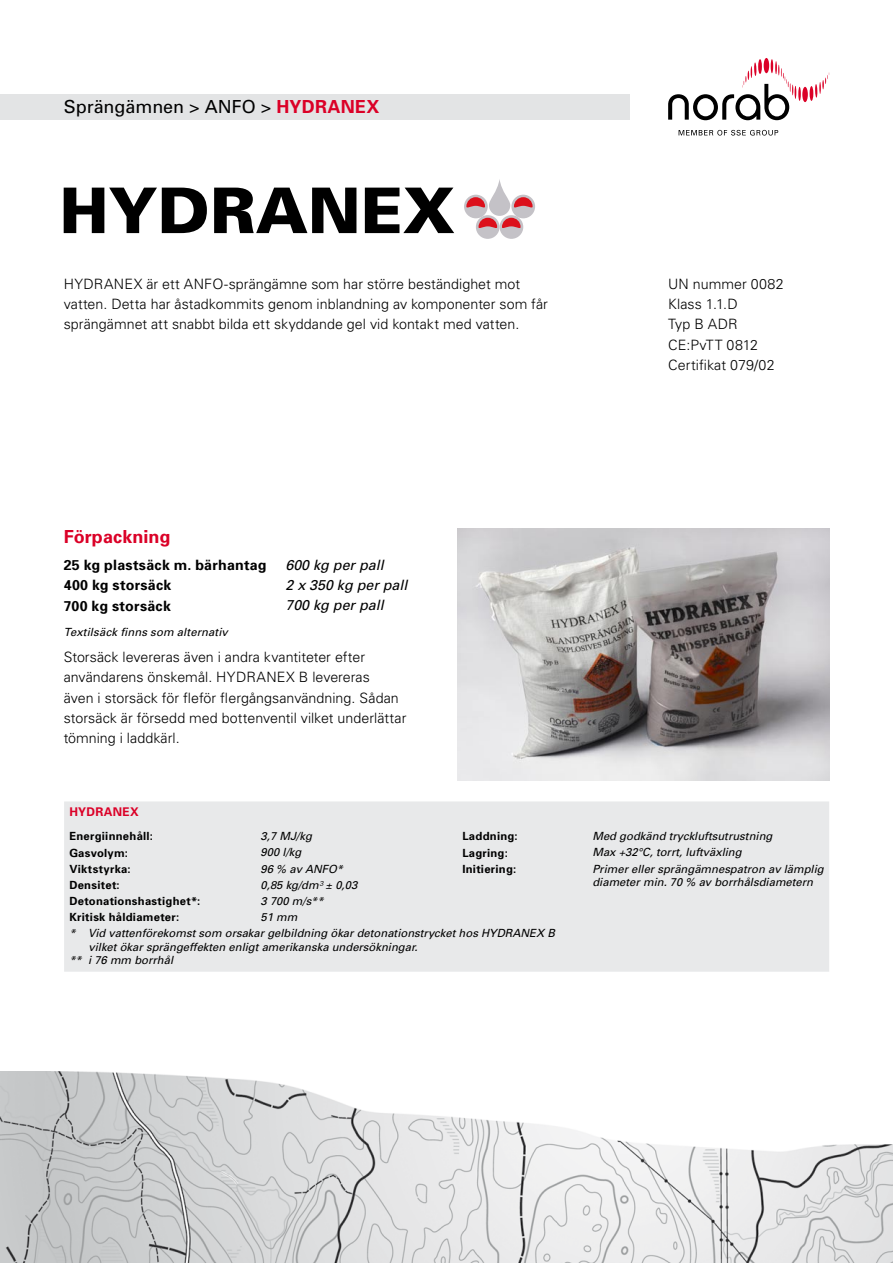
<style>
.page{position:relative;width:893px;height:1263px;background:#fff}
.page>*{position:absolute;margin:0;border:0;box-sizing:border-box;transform-origin:0 0}
.t1{font:900 63px "Univers";color:#000}
.t2{font:18px "Univers";color:#000}
.t3{font:700 18px "Univers";letter-spacing:.005em;color:#db0027}
.t4{font:300 14.25px/20.2px "Univers";color:#000}
.t5{font:700 14.25px "Univers";letter-spacing:.015em;color:#000}
.t6{font:italic 14.25px "Univers";color:#000}
.t7{font:700 12px "Univers";letter-spacing:.02em;color:#db0027}
.t8{font:italic 11.25px/16.2px "Univers";color:#000}
.t9{font:700 11.25px "Univers";letter-spacing:.025em;color:#000}
.s1{font-weight:700;color:#db0027}
.s2{font-weight:300}
</style>
<div class="page">
<div style="left:802px;top:87px;width:6px;height:15px;background:#db0027;border-radius:50%"></div>
<hr style="left:810px;top:86px;width:3px;height:15px;background:#db0027;border-radius:50%">
<svg style="left:815px;top:72px;width:15px;height:26px"></svg>
<hr style="left:798px;top:87px;width:3px;height:14px;background:#db0027;border-radius:50%">
<div style="left:764px;top:58px;width:5px;height:15px;background:#db0027;border-radius:50%"></div>
<svg style="left:668px;top:59px;width:128px;height:61px"></svg>
<svg style="left:679px;top:130px;width:99px;height:6px"></svg>
<img style="left:0;top:1072px;width:893px;height:191px">
<div style="left:0;top:94px;width:629px;height:26px;background:#e3e4e5"></div>
<div style="left:64px;top:801px;width:765px;height:171px;background:#e8e9ea"></div>
<img style="left:457px;top:528px;width:372px;height:252px">
<div style="left:511px;top:195px;width:24px;height:23px;background:#c4c2c7;border-radius:50%"></div>
<svg style="left:514px;top:197px;width:19px;height:11px"></svg>
<svg style="left:489px;top:179px;width:21px;height:37px"></svg>
<div style="left:464px;top:195px;width:24px;height:23px;background:#c4c2c7;border-radius:50%"></div>
<div style="left:500px;top:215px;width:23px;height:24px;background:#c4c2c7;border-radius:50%"></div>
<div style="left:476px;top:215px;width:24px;height:24px;background:#c4c2c7;border-radius:50%"></div>
<svg style="left:466px;top:197px;width:19px;height:11px"></svg>
<svg style="left:478px;top:218px;width:43px;height:12px"></svg>
<p class="t2" style="left:64px;top:96px;width:317px">Sprängämnen &gt; ANFO &gt; <span class="s1">HYDRANEX</span></p>
<h1 class="t1" style="left:60px;top:172px;width:397px">HYDRANEX</h1>
<p class="t4" style="left:64px;top:273px;width:486px">HYDRANEX är ett ANFO-sprängämne som har större beständighet mot vatten. Detta har åstadkommits genom inblandning av komponenter som får sprängämnet att snabbt bilda ett skyddande gel vid kontakt med vatten.</p>
<p class="t3" style="left:64px;top:525px;width:108px">Förpackning</p>
<p class="t5" style="left:64px;top:556px;width:204px">25 kg plastsäck m. bärhantag</p>
<p class="t6" style="left:285px;top:556px;width:100px">600 kg per pall</p>
<p class="t5" style="left:64px;top:576px;width:109px">400 kg storsäck</p>
<p class="t6" style="left:285px;top:576px;width:123px">2 x 350 kg per pall</p>
<p class="t5" style="left:64px;top:596px;width:109px">700 kg storsäck</p>
<p class="t6" style="left:285px;top:596px;width:100px">700 kg per pall</p>
<p class="t8" style="left:64px;top:623px;width:165px">Textilsäck finns som alternativ</p>
<p class="t4" style="left:64px;top:646px;width:344px">Storsäck levereras även i andra kvantiteter efter användarens önskemål. HYDRANEX B levereras<br>även i storsäck för fleför flergångsanvändning. Sådan storsäck är försedd med bottenventil vilket underlättar tömning i laddkärl.</p>
<p class="t4" style="left:668px;top:273px;width:117px">UN nummer 0082<br>Klass 1.1.D<br>Typ B ADR<br>CE:PvTT 0812<br>Certifikat 079/02</p>
<p class="t7" style="left:69px;top:803px;width:71px">HYDRANEX</p>
<p class="t9" style="left:69px;top:829px;width:85px">Energiinnehåll:</p>
<p class="t8" style="left:261px;top:828px;width:53px">3,7 MJ/kg</p>
<p class="t9" style="left:462px;top:829px;width:57px">Laddning:</p>
<p class="t8" style="left:592px;top:828px;width:181px">Med godkänd tryckluftsutrustning</p>
<p class="t9" style="left:69px;top:845px;width:60px">Gasvolym:</p>
<p class="t8" style="left:261px;top:844px;width:42px">900 l/kg</p>
<p class="t9" style="left:462px;top:845px;width:47px">Lagring:</p>
<p class="t8" style="left:592px;top:844px;width:151px">Max +32°C, torrt, luftväxling</p>
<p class="t9" style="left:69px;top:861px;width:63px">Viktstyrka:</p>
<p class="t8" style="left:261px;top:860px;width:84px">96 % av ANFO*</p>
<p class="t9" style="left:462px;top:861px;width:55px">Initiering:</p>
<p class="t8" style="left:592px;top:860px;width:233px">Primer eller sprängämnespatron av lämplig</p>
<p class="t9" style="left:69px;top:878px;width:52px">Densitet:</p>
<p class="t8" style="left:261px;top:876px;width:98px">0,85 kg/dm<span class="s2">³</span> ± 0,03</p>
<p class="t8" style="left:592px;top:874px;width:222px">diameter min. 70 % av borrhålsdiametern</p>
<p class="t9" style="left:69px;top:894px;width:132px">Detonationshastighet*:</p>
<p class="t8" style="left:261px;top:893px;width:65px">3 700 m/s**</p>
<p class="t9" style="left:69px;top:910px;width:111px">Kritisk håldiameter:</p>
<p class="t8" style="left:69px;top:909px;width:487px;text-indent:191px">51 mm<br>* Vid vattenförekomst som orsakar gelbildning ökar detonationstrycket hos HYDRANEX B</p>
<p class="t8" style="left:69px;top:940px;width:350px;line-height:13.5px;text-indent:19px">vilket ökar sprängeffekten enligt amerikanska undersökningar. ** i 76 mm borrhål</p>
</div>
